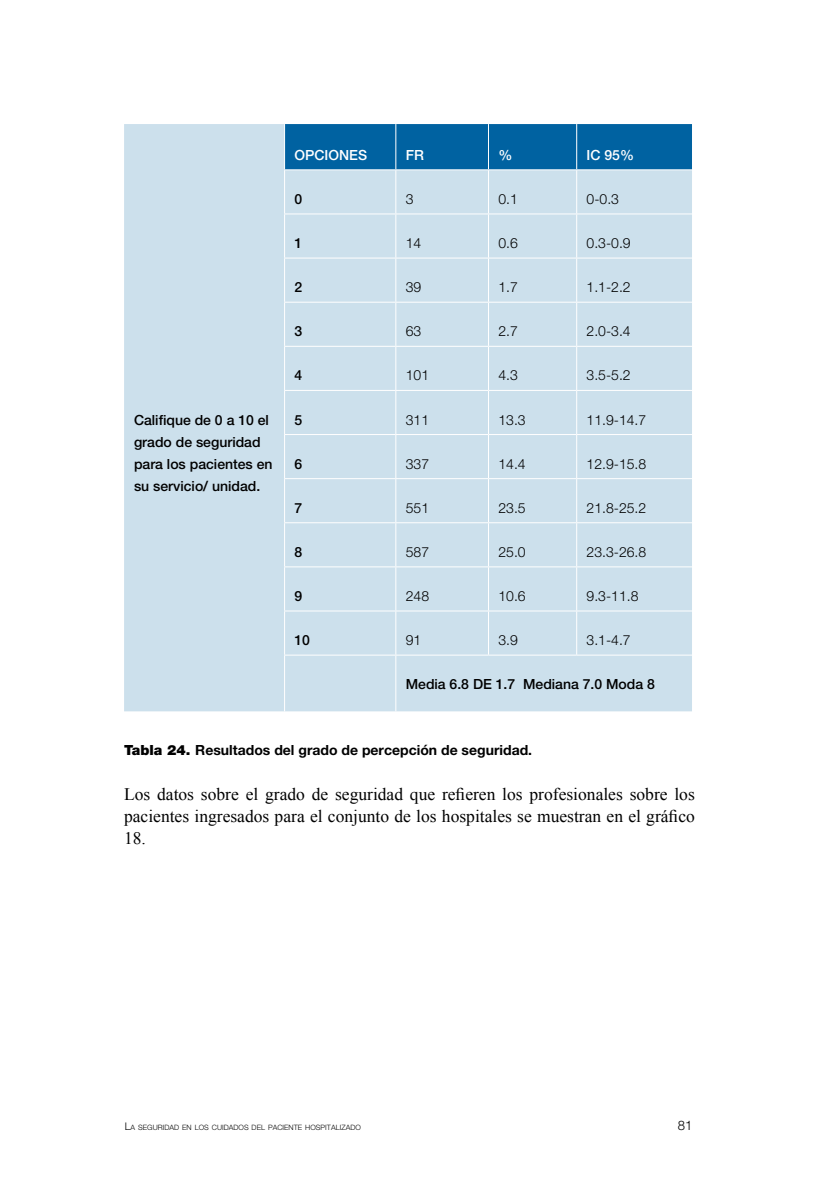
<style>
.page{position:relative;width:819px;height:1191px;background:#fff}
.page>*{position:absolute;margin:0;border:0;box-sizing:border-box;transform-origin:0 0}
.t1{font:17.5px/22.1px "Times New Roman";color:#000;text-align:justify}
.t2{font:300 14px "Helvetica Neue LT Pro";color:#000}
.t3{font:500 14px/22.1px "Helvetica Neue LT Pro";color:#000}
.t4{font:700 14px "Helvetica Neue LT Pro";color:#000}
.t5{font:500 14px "Helvetica Neue LT Pro";color:#fff}
.t6{font:300 13.12px "Helvetica Neue LT Pro";color:#000}
.t7{font:300 7.35px "Helvetica Neue LT Pro";letter-spacing:.005em;color:#000}
.s1{font-weight:900}
.s2{font-size:10.5px}
</style>
<div class="page">
<div style="left:124px;top:124px;width:568px;height:587px;background:#cce0ec"></div>
<div style="left:285px;top:124px;width:407px;height:45px;background:#0062a1"></div>
<hr style="left:284px;top:124px;width:1px;height:45px;background:#fff">
<hr style="left:395px;top:124px;width:1px;height:45px;background:#fff">
<hr style="left:488px;top:124px;width:1px;height:45px;background:#fff">
<hr style="left:576px;top:124px;width:1px;height:45px;background:#fff">
<hr style="left:284px;top:169px;width:112px;height:1px;background:#fff">
<hr style="left:284px;top:170px;width:1px;height:43px;background:#fff">
<hr style="left:396px;top:169px;width:92px;height:1px;background:#fff">
<hr style="left:395px;top:170px;width:1px;height:43px;background:#fff">
<hr style="left:488px;top:169px;width:88px;height:1px;background:#fff">
<hr style="left:488px;top:170px;width:1px;height:43px;background:#fff">
<hr style="left:576px;top:169px;width:116px;height:1px;background:#fff">
<hr style="left:576px;top:170px;width:1px;height:43px;background:#fff">
<hr style="left:284px;top:213px;width:112px;height:1px;background:#fff">
<hr style="left:284px;top:214px;width:1px;height:44px;background:#fff">
<hr style="left:396px;top:213px;width:92px;height:1px;background:#fff">
<hr style="left:395px;top:214px;width:1px;height:44px;background:#fff">
<hr style="left:488px;top:213px;width:88px;height:1px;background:#fff">
<hr style="left:488px;top:214px;width:1px;height:44px;background:#fff">
<hr style="left:576px;top:213px;width:116px;height:1px;background:#fff">
<hr style="left:576px;top:214px;width:1px;height:44px;background:#fff">
<hr style="left:284px;top:258px;width:112px;height:1px;background:#fff">
<hr style="left:284px;top:258px;width:1px;height:44px;background:#fff">
<hr style="left:396px;top:258px;width:92px;height:1px;background:#fff">
<hr style="left:395px;top:258px;width:1px;height:44px;background:#fff">
<hr style="left:488px;top:258px;width:88px;height:1px;background:#fff">
<hr style="left:488px;top:258px;width:1px;height:44px;background:#fff">
<hr style="left:576px;top:258px;width:116px;height:1px;background:#fff">
<hr style="left:576px;top:258px;width:1px;height:44px;background:#fff">
<hr style="left:284px;top:302px;width:112px;height:1px;background:#fff">
<hr style="left:284px;top:303px;width:1px;height:43px;background:#fff">
<hr style="left:396px;top:302px;width:92px;height:1px;background:#fff">
<hr style="left:395px;top:303px;width:1px;height:43px;background:#fff">
<hr style="left:488px;top:302px;width:88px;height:1px;background:#fff">
<hr style="left:488px;top:303px;width:1px;height:43px;background:#fff">
<hr style="left:576px;top:302px;width:116px;height:1px;background:#fff">
<hr style="left:576px;top:303px;width:1px;height:43px;background:#fff">
<hr style="left:284px;top:346px;width:112px;height:1px;background:#fff">
<hr style="left:284px;top:347px;width:1px;height:43px;background:#fff">
<hr style="left:396px;top:346px;width:92px;height:1px;background:#fff">
<hr style="left:395px;top:347px;width:1px;height:43px;background:#fff">
<hr style="left:488px;top:346px;width:88px;height:1px;background:#fff">
<hr style="left:488px;top:347px;width:1px;height:43px;background:#fff">
<hr style="left:576px;top:346px;width:116px;height:1px;background:#fff">
<hr style="left:576px;top:347px;width:1px;height:43px;background:#fff">
<hr style="left:284px;top:390px;width:112px;height:1px;background:#fff">
<hr style="left:284px;top:391px;width:1px;height:43px;background:#fff">
<hr style="left:396px;top:390px;width:92px;height:1px;background:#fff">
<hr style="left:395px;top:391px;width:1px;height:43px;background:#fff">
<hr style="left:488px;top:390px;width:88px;height:1px;background:#fff">
<hr style="left:488px;top:391px;width:1px;height:43px;background:#fff">
<hr style="left:576px;top:390px;width:116px;height:1px;background:#fff">
<hr style="left:576px;top:391px;width:1px;height:43px;background:#fff">
<hr style="left:284px;top:434px;width:112px;height:1px;background:#fff">
<hr style="left:284px;top:435px;width:1px;height:43px;background:#fff">
<hr style="left:396px;top:434px;width:92px;height:1px;background:#fff">
<hr style="left:395px;top:435px;width:1px;height:43px;background:#fff">
<hr style="left:488px;top:434px;width:88px;height:1px;background:#fff">
<hr style="left:488px;top:435px;width:1px;height:43px;background:#fff">
<hr style="left:576px;top:434px;width:116px;height:1px;background:#fff">
<hr style="left:576px;top:435px;width:1px;height:43px;background:#fff">
<hr style="left:284px;top:478px;width:112px;height:1px;background:#fff">
<hr style="left:284px;top:479px;width:1px;height:43px;background:#fff">
<hr style="left:396px;top:478px;width:92px;height:1px;background:#fff">
<hr style="left:395px;top:479px;width:1px;height:43px;background:#fff">
<hr style="left:488px;top:478px;width:88px;height:1px;background:#fff">
<hr style="left:488px;top:479px;width:1px;height:43px;background:#fff">
<hr style="left:576px;top:478px;width:116px;height:1px;background:#fff">
<hr style="left:576px;top:479px;width:1px;height:43px;background:#fff">
<hr style="left:284px;top:522px;width:112px;height:1px;background:#fff">
<hr style="left:284px;top:523px;width:1px;height:43px;background:#fff">
<hr style="left:396px;top:522px;width:92px;height:1px;background:#fff">
<hr style="left:395px;top:523px;width:1px;height:43px;background:#fff">
<hr style="left:488px;top:522px;width:88px;height:1px;background:#fff">
<hr style="left:488px;top:523px;width:1px;height:43px;background:#fff">
<hr style="left:576px;top:522px;width:116px;height:1px;background:#fff">
<hr style="left:576px;top:523px;width:1px;height:43px;background:#fff">
<hr style="left:284px;top:566px;width:112px;height:1px;background:#fff">
<hr style="left:284px;top:567px;width:1px;height:43px;background:#fff">
<hr style="left:396px;top:566px;width:92px;height:1px;background:#fff">
<hr style="left:395px;top:567px;width:1px;height:43px;background:#fff">
<hr style="left:488px;top:566px;width:88px;height:1px;background:#fff">
<hr style="left:488px;top:567px;width:1px;height:43px;background:#fff">
<hr style="left:576px;top:566px;width:116px;height:1px;background:#fff">
<hr style="left:576px;top:567px;width:1px;height:43px;background:#fff">
<hr style="left:284px;top:610px;width:112px;height:1px;background:#fff">
<hr style="left:284px;top:611px;width:1px;height:43px;background:#fff">
<hr style="left:396px;top:610px;width:92px;height:1px;background:#fff">
<hr style="left:395px;top:611px;width:1px;height:43px;background:#fff">
<hr style="left:488px;top:610px;width:88px;height:1px;background:#fff">
<hr style="left:488px;top:611px;width:1px;height:43px;background:#fff">
<hr style="left:576px;top:610px;width:116px;height:1px;background:#fff">
<hr style="left:576px;top:611px;width:1px;height:43px;background:#fff">
<hr style="left:284px;top:654px;width:112px;height:1px;background:#fff">
<hr style="left:284px;top:655px;width:1px;height:56px;background:#fff">
<hr style="left:396px;top:654px;width:92px;height:1px;background:#fff">
<hr style="left:395px;top:655px;width:1px;height:56px;background:#fff">
<hr style="left:488px;top:654px;width:88px;height:1px;background:#fff">
<hr style="left:576px;top:654px;width:116px;height:1px;background:#fff">
<p class="t3" style="left:134px;top:408px;width:140px">Califique de 0 a 10 el grado de seguridad para los pacientes en su servicio/ unidad.</p>
<p class="t5" style="left:294px;top:147px;width:74px">OPCIONES</p>
<p class="t5" style="left:406px;top:147px;width:20px">FR</p>
<p class="t5" style="left:498px;top:147px;width:15px">%</p>
<p class="t5" style="left:586px;top:147px;width:49px">IC 95%</p>
<p class="t3" style="left:294px;top:188px;width:9px">0</p>
<p class="t2" style="left:406px;top:190px;width:9px">3</p>
<p class="t2" style="left:498px;top:190px;width:21px">0.1</p>
<p class="t2" style="left:586px;top:190px;width:34px">0-0.3</p>
<p class="t3" style="left:294px;top:232px;width:9px">1</p>
<p class="t2" style="left:406px;top:235px;width:17px">14</p>
<p class="t2" style="left:498px;top:235px;width:21px">0.6</p>
<p class="t2" style="left:586px;top:235px;width:46px">0.3-0.9</p>
<p class="t3" style="left:294px;top:276px;width:9px">2</p>
<p class="t2" style="left:406px;top:279px;width:17px">39</p>
<p class="t2" style="left:498px;top:279px;width:21px">1.7</p>
<p class="t2" style="left:586px;top:279px;width:46px">1.1-2.2</p>
<p class="t3" style="left:294px;top:320px;width:9px">3</p>
<p class="t2" style="left:406px;top:323px;width:17px">63</p>
<p class="t2" style="left:498px;top:323px;width:21px">2.7</p>
<p class="t2" style="left:586px;top:323px;width:46px">2.0-3.4</p>
<p class="t3" style="left:294px;top:364px;width:9px">4</p>
<p class="t2" style="left:406px;top:367px;width:25px">101</p>
<p class="t2" style="left:498px;top:367px;width:21px">4.3</p>
<p class="t2" style="left:586px;top:367px;width:46px">3.5-5.2</p>
<p class="t3" style="left:294px;top:408px;width:9px">5</p>
<p class="t2" style="left:406px;top:411px;width:25px">311</p>
<p class="t2" style="left:498px;top:411px;width:29px">13.3</p>
<p class="t2" style="left:586px;top:411px;width:61px">11.9-14.7</p>
<p class="t3" style="left:294px;top:452px;width:9px">6</p>
<p class="t2" style="left:406px;top:455px;width:25px">337</p>
<p class="t2" style="left:498px;top:455px;width:29px">14.4</p>
<p class="t2" style="left:586px;top:455px;width:61px">12.9-15.8</p>
<p class="t3" style="left:294px;top:497px;width:9px">7</p>
<p class="t2" style="left:406px;top:499px;width:25px">551</p>
<p class="t2" style="left:498px;top:499px;width:29px">23.5</p>
<p class="t2" style="left:586px;top:499px;width:61px">21.8-25.2</p>
<p class="t3" style="left:294px;top:541px;width:9px">8</p>
<p class="t2" style="left:406px;top:543px;width:25px">587</p>
<p class="t2" style="left:498px;top:543px;width:29px">25.0</p>
<p class="t2" style="left:586px;top:543px;width:61px">23.3-26.8</p>
<p class="t3" style="left:294px;top:585px;width:9px">9</p>
<p class="t2" style="left:406px;top:587px;width:25px">248</p>
<p class="t2" style="left:498px;top:587px;width:29px">10.6</p>
<p class="t2" style="left:586px;top:587px;width:53px">9.3-11.8</p>
<p class="t3" style="left:294px;top:629px;width:17px">10</p>
<p class="t2" style="left:406px;top:631px;width:17px">91</p>
<p class="t2" style="left:498px;top:631px;width:21px">3.9</p>
<p class="t2" style="left:586px;top:631px;width:46px">3.1-4.7</p>
<p class="t3" style="left:406px;top:673px;width:251px">Media 6.8 DE 1.7 Mediana 7.0 Moda 8</p>
<p class="t4" style="left:124px;top:742px;width:409px"><span class="s1">Tabla 24.</span> Resultados del grado de percepción de seguridad.</p>
<p class="t1" style="left:124px;top:782px;width:572px">Los datos sobre el grado de seguridad que refieren los profesionales sobre los pacientes ingresados para el conjunto de los hospitales se muestran en el gráfico 18.</p>
<p class="t7" style="left:125px;top:1122px;width:237px"><span class="s2">L</span>A SEGURIDAD EN LOS CUIDADOS DEL PACIENTE HOSPITALIZADO</p>
<p class="t6" style="left:677px;top:1117px;width:16px">81</p>
</div>
